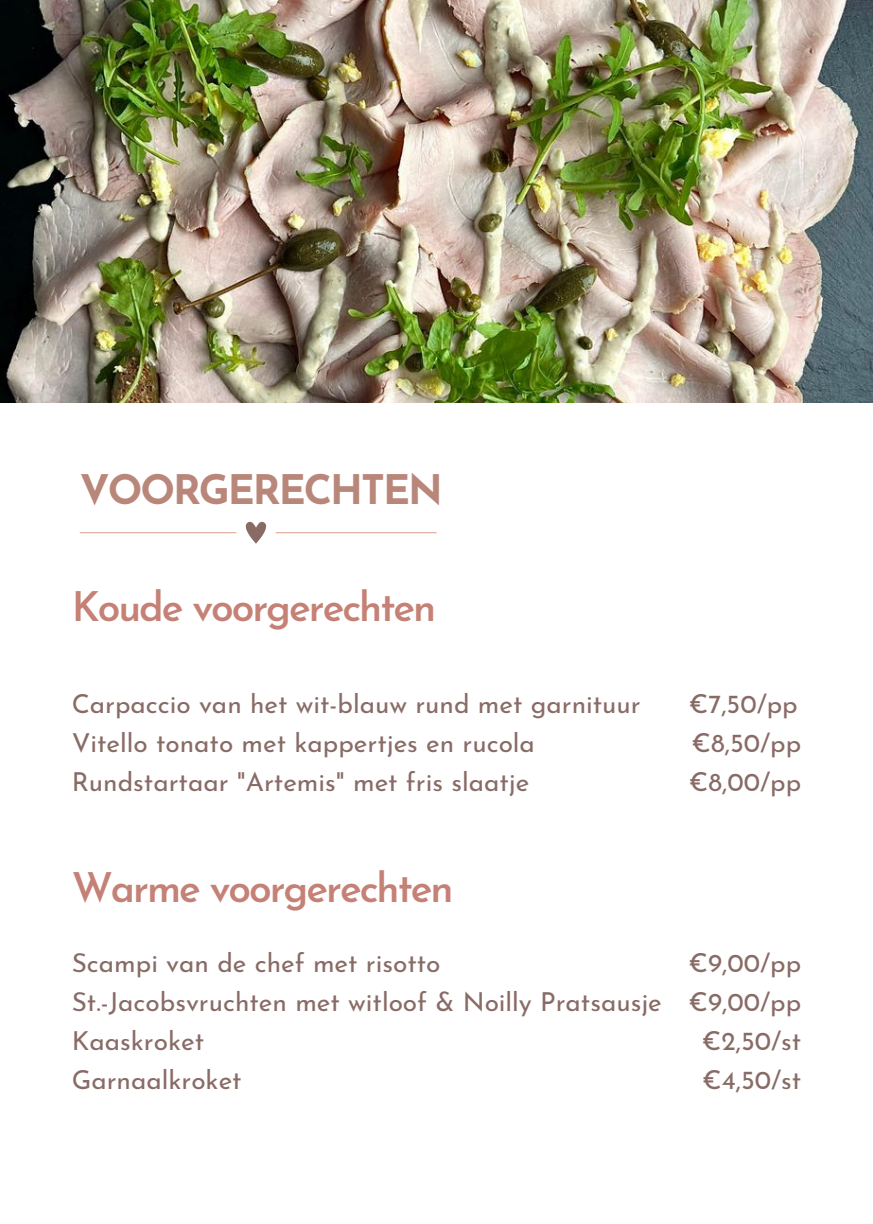
<style>
.page{position:relative;width:873px;height:1224px;background:#fff}
.page>*{position:absolute;margin:0;border:0;box-sizing:border-box;transform-origin:0 0}
.t1{font:600 40.8px "Josefin Sans";letter-spacing:-.05em;color:#c58176}
.t2{font:700 40.8px "Josefin Sans";letter-spacing:-.05em;color:#b9877a}
.t3{font:26.2px/39.2px "Josefin Sans";color:#896b66}
</style>
<div class="page">
<img style="left:0;top:0;width:873px;height:402px">
<svg style="left:80px;top:521px;width:357px;height:22px"></svg>
<h1 class="t2" style="left:80px;top:473px;width:365px">VOORGERECHTEN</h1>
<h1 class="t1" style="left:72px;top:590px;width:366px">Koude voorgerechten</h1>
<p class="t3" style="left:72px;top:687px;width:571px">Carpaccio van het wit-blauw rund met garnituur<br>Vitello tonato met kappertjes en rucola<br>Rundstartaar "Artemis" met fris slaatje</p>
<p class="t3" style="left:689px;top:687px;width:114px">€7,50/pp €8,50/pp €8,00/pp</p>
<h1 class="t1" style="left:72px;top:872px;width:384px">Warme voorgerechten</h1>
<p class="t3" style="left:72px;top:945px;width:592px">Scampi van de chef met risotto<br>St.-Jacobsvruchten met witloof &amp; Noilly Pratsausje<br>Kaaskroket<br>Garnaalkroket</p>
<p class="t3" style="left:689px;top:945px;width:114px;text-align:center">€9,00/pp €9,00/pp €2,50/st €4,50/st</p>
</div>
